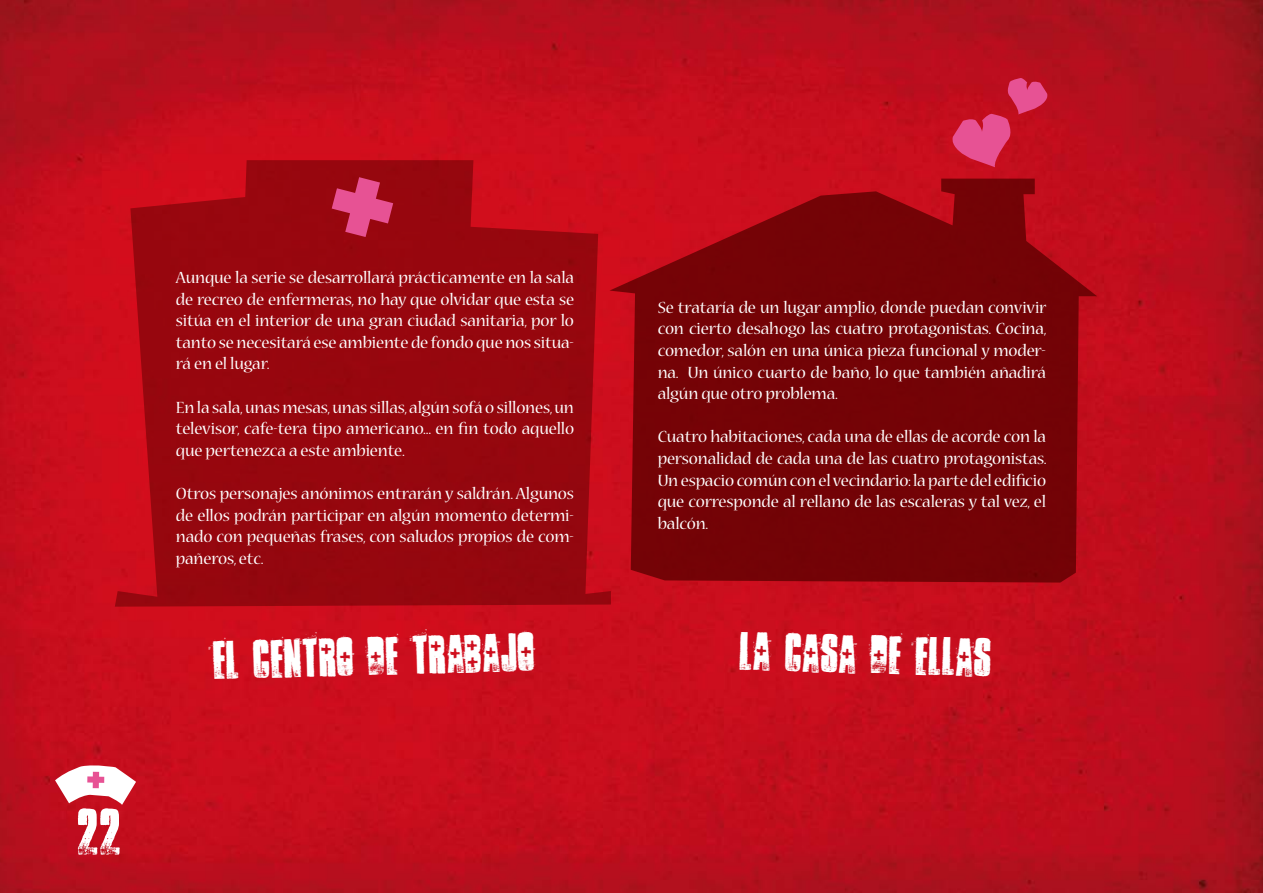
<style>
.page{position:relative;width:1263px;height:893px;background:#fff}
.page>*{position:absolute;margin:0;border:0;box-sizing:border-box;transform-origin:0 0}
.t1{font:54px "ambulanceshotgun";color:#fff}
.t2{font:45px "ambulanceshotgun";color:#fff}
.t3{font:18px/21.6px "Nueva Std";letter-spacing:-.01em;color:#fff;text-align:justify}
</style>
<div class="page">
<img style="left:0;top:0;width:1263px;height:893px">
<svg style="left:611px;top:179px;width:486px;height:404px;background:#83040a"></svg>
<svg style="left:115px;top:160px;width:496px;height:447px;background:#9f0710"></svg>
<svg style="left:55px;top:764px;width:81px;height:41px"></svg>
<svg style="left:952px;top:78px;width:96px;height:89px;background:#cd2545"></svg>
<svg style="left:332px;top:177px;width:61px;height:60px;background:#c22f56"></svg>
<h1 class="t1" style="left:78px;top:799px;width:45px">22</h1>
<p class="t3" style="left:176px;top:268px;width:400px">Aunque la serie se desarrollará prácticamente en la sala de recreo de enfermeras, no hay que olvidar que esta se sitúa en el interior de una gran ciudad sanitaria, por lo tanto se necesitará ese ambiente de fondo que nos situa&shy;rá en el lugar.</p>
<p class="t3" style="left:176px;top:397px;width:400px">En la sala, unas mesas, unas sillas, algún sofá o sillones, un televisor, cafe-tera tipo americano... en fin todo aquello que pertenezca a este ambiente.</p>
<p class="t3" style="left:176px;top:484px;width:400px">Otros personajes anónimos entrarán y saldrán. Algunos de ellos podrán participar en algún momento determi&shy;nado con pequeñas frases, con saludos propios de com&shy;pañeros, etc.</p>
<p class="t3" style="left:658px;top:297px;width:390px">Se trataría de un lugar amplio, donde puedan convivir con cierto desahogo las cuatro protagonistas. Cocina, comedor, salón en una única pieza funcional y moder&shy;na. Un único cuarto de baño, lo que también añadirá algún que otro problema.</p>
<p class="t3" style="left:658px;top:427px;width:390px">Cuatro habitaciones, cada una de ellas de acorde con la personalidad de cada una de las cuatro protagonistas.<br>Un espacio común con el vecindario: la parte del edificio que corresponde al rellano de las escaleras y tal vez, el balcón.</p>
<h2 class="t2" style="left:213px;top:631px;width:323px;rotate:-1deg">El centro de TRABAJO</h2>
<h2 class="t2" style="left:740px;top:624px;width:253px;rotate:1deg">La CASA de ELLAS</h2>
</div>
